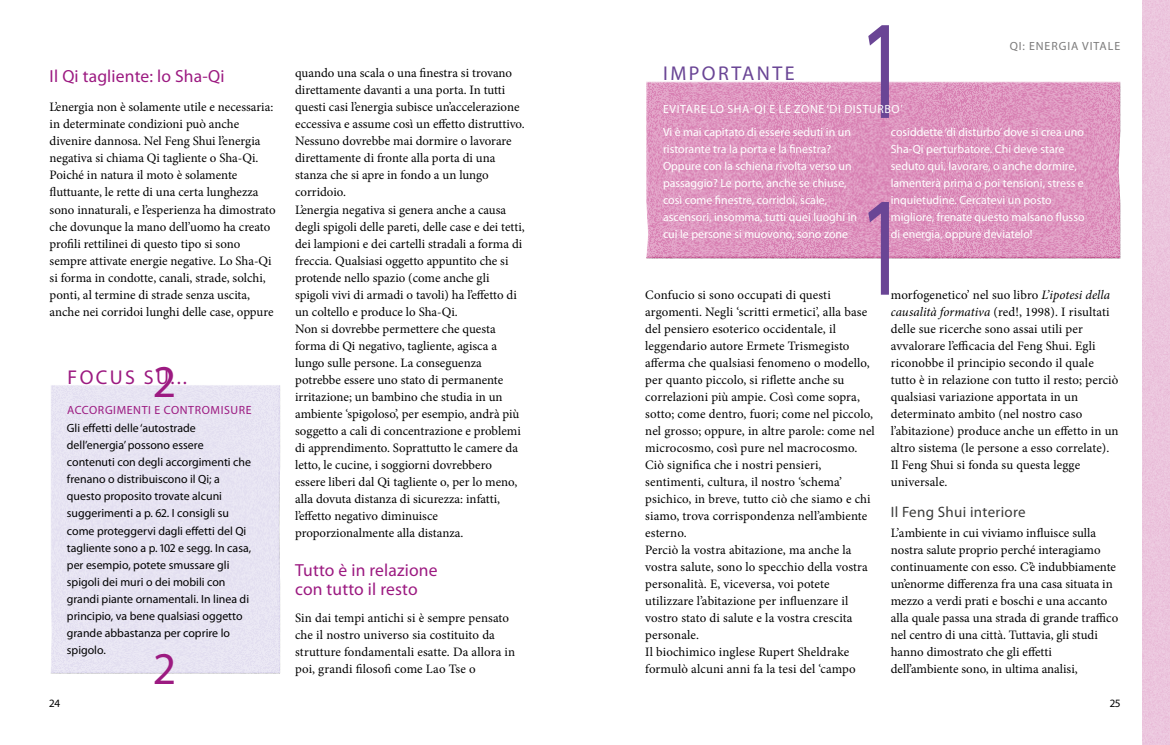
<style>
.page{position:relative;width:1170px;height:745px;background:#fff}
.page>*{position:absolute;margin:0;border:0;box-sizing:border-box;transform-origin:0 0}
.Tipp-_Infolinie_oben{font:142.5px "Myriad Pro";color:#6a4595;scale:.67 1}
.Tipp-_Infolinie_unte{font:142.5px "Myriad Pro";color:#6a4595;scale:.67 1}
.Tipp-_Infolinie_oben-2{font:45.62px "Myriad Pro";color:#9c1a81}
.Tipp-IInfolinie_unte{font:45.62px "Myriad Pro";color:#9c1a81}
.Tipp_Info_Head{font:20px "Myriad Pro";letter-spacing:.12em;color:#9c1a81}
.Tipp_Info_Head_Wicht{font:20px "Myriad Pro";letter-spacing:.12em;color:#6a4595}
.ueberschrift_3{font:17.5px/18.8px "Myriad Pro";letter-spacing:.01em;color:#9c1a81}
.fliesstext_abs{font:15px "Myriad Pro";letter-spacing:.02em;color:#3c3c3b}
.fliesstext_abs-2{font:12.88px/17px "Minion Pro";color:#000}
.fliesstext_abs_typ2{font:11.88px/17px "Myriad Pro";color:#fff}
.fliesstext_abs-3{font:11.88px/17px "Myriad Pro";color:#000}
.ueberschrift_extra_t{font:11.88px "Myriad Pro";letter-spacing:.05em;color:#fff}
.ueberschrift_extra{font:11.88px "Myriad Pro";letter-spacing:.05em;color:#9c1a81}
.Kolumne{font:11.88px "Myriad Pro";letter-spacing:.08em;color:#7c7b7b}
.Pagina{font:11.25px "Myriad Pro";color:#000}
.s1{font-style:italic}
</style>
<div class="page">
<div style="left:1129px;top:0;width:40px;height:744px;background:#fff;opacity:.4"></div>
<div style="left:48px;top:384px;width:235px;height:289px;background:#e7e3f2"></div>
<div style="left:634px;top:71px;width:496px;height:188px;background:#fff"></div>
<div style="left:644px;top:81px;width:478px;height:178px;background:#000;opacity:.75"></div>
<p class="ueberschrift_3" style="left:50px;top:67px;width:176px">Il Qi tagliente: lo Sha-Qi</p>
<p class="fliesstext_abs-2" style="left:50px;top:99px;width:225px">L’energia non è solamente utile e necessaria: in determinate condizioni può anche divenire dannosa. Nel Feng Shui l’energia negativa si chiama Qi tagliente o Sha-Qi.</p>
<p class="fliesstext_abs-2" style="left:50px;top:167px;width:227px">Poiché in natura il moto è solamente fluttuante, le rette di una certa lunghezza sono innaturali, e l’esperienza ha dimostrato che dovunque la mano dell’uomo ha creato profili rettilinei di questo tipo si sono sempre attivate energie negative. Lo Sha-Qi si forma in condotte, canali, strade, solchi, ponti, al termine di strade senza uscita, anche nei corridoi lunghi delle case, oppure</p>
<p class="Tipp-_Infolinie_oben-2" style="left:153px;top:353px;width:25px">2</p>
<p class="Tipp_Info_Head" style="left:68px;top:365px;width:121px">FOCUS SU...</p>
<p class="ueberschrift_extra" style="left:67px;top:402px;width:186px">ACCORGIMENTI E CONTROMISURE</p>
<p class="fliesstext_abs-3" style="left:67px;top:419px;width:186px">Gli effetti delle ‘autostrade dell’energia’ possono essere contenuti con degli accorgimenti che frenano o distribuiscono il Qi; a questo proposito trovate alcuni suggerimenti a p. 62. I consigli su come proteggervi dagli effetti del Qi tagliente sono a p. 102 e segg. In casa, per esempio, potete smussare gli spigoli dei muri o dei mobili con grandi piante ornamentali. In linea di principio, va bene qualsiasi oggetto grande abbastanza per coprire lo spigolo.</p>
<p class="Tipp-IInfolinie_unte" style="left:153px;top:640px;width:25px">2</p>
<p class="fliesstext_abs-2" style="left:295px;top:65px;width:231px">quando una scala o una finestra si trovano direttamente davanti a una porta. In tutti questi casi l’energia subisce un’accelerazione eccessiva e assume così un effetto distruttivo.<br>Nessuno dovrebbe mai dormire o lavorare direttamente di fronte alla porta di una stanza che si apre in fondo a un lungo corridoio.</p>
<p class="fliesstext_abs-2" style="left:295px;top:201px;width:231px">L’energia negativa si genera anche a causa degli spigoli delle pareti, delle case e dei tetti, dei lampioni e dei cartelli stradali a forma di freccia. Qualsiasi oggetto appuntito che si protende nello spazio (come anche gli spigoli vivi di armadi o tavoli) ha l’effetto di un coltello e produce lo Sha-Qi.</p>
<p class="fliesstext_abs-2" style="left:295px;top:320px;width:227px">Non si dovrebbe permettere che questa forma di Qi negativo, tagliente, agisca a lungo sulle persone. La conseguenza potrebbe essere uno stato di permanente irritazione; un bambino che studia in un ambiente ‘spigoloso’, per esempio, andrà più soggetto a cali di concentrazione e problemi di apprendimento. Soprattutto le camere da letto, le cucine, i soggiorni dovrebbero essere liberi dal Qi tagliente o, per lo meno, alla dovuta distanza di sicurezza: infatti, l’effetto negativo diminuisce proporzionalmente alla distanza.</p>
<p class="ueberschrift_3" style="left:295px;top:560px;width:144px">Tutto è in relazione con tutto il resto</p>
<p class="fliesstext_abs-2" style="left:295px;top:609px;width:221px">Sin dai tempi antichi si è sempre pensato che il nostro universo sia costituito da strutture fondamentali esatte. Da allora in poi, grandi filosofi come Lao Tse o</p>
<p class="Tipp-_Infolinie_oben" style="left:858px;top:-18px;width:74px">1</p>
<p class="Tipp_Info_Head_Wicht" style="left:663px;top:61px;width:133px">IMPORTANTE</p>
<p class="ueberschrift_extra_t" style="left:663px;top:101px;width:241px">EVITARE LO SHA-QI E LE ZONE ‘DI DISTURBO’</p>
<p class="Kolumne" style="left:1009px;top:39px;width:112px">QI: ENERGIA VITALE</p>
<p class="fliesstext_abs_typ2" style="left:663px;top:123px;width:196px">Vi è mai capitato di essere seduti in un ristorante tra la porta e la finestra?<br>Oppure con la schiena rivolta verso un passaggio? Le porte, anche se chiuse, così come finestre, corridoi, scale, ascensori, insomma, tutti quei luoghi in cui le persone si muovono, sono zone</p>
<p class="fliesstext_abs_typ2" style="left:890px;top:123px;width:195px">cosiddette ‘di disturbo’ dove si crea uno Sha-Qi perturbatore. Chi deve stare seduto qui, lavorare, o anche dormire, lamenterà prima o poi tensioni, stress e inquietudine. Cercatevi un posto migliore, frenate questo malsano flusso di energia, oppure deviatelo!</p>
<p class="Tipp-_Infolinie_unte" style="left:858px;top:159px;width:74px">1</p>
<p class="fliesstext_abs-2" style="left:645px;top:286px;width:231px">Confucio si sono occupati di questi argomenti. Negli ‘scritti ermetici’, alla base del pensiero esoterico occidentale, il leggendario autore Ermete Trismegisto afferma che qualsiasi fenomeno o modello, per quanto piccolo, si riflette anche su correlazioni più ampie. Così come sopra, sotto; come dentro, fuori; come nel piccolo, nel grosso; oppure, in altre parole: come nel microcosmo, così pure nel macrocosmo.<br>Ciò significa che i nostri pensieri, sentimenti, cultura, il nostro ‘schema’ psichico, in breve, tutto ciò che siamo e chi siamo, trova corrispondenza nell’ambiente esterno.</p>
<p class="fliesstext_abs-2" style="left:645px;top:541px;width:224px">Perciò la vostra abitazione, ma anche la vostra salute, sono lo specchio della vostra personalità. E, viceversa, voi potete utilizzare l’abitazione per influenzare il vostro stato di salute e la vostra crescita personale.</p>
<p class="fliesstext_abs-2" style="left:645px;top:643px;width:212px">Il biochimico inglese Rupert Sheldrake formulò alcuni anni fa la tesi del ‘campo</p>
<p class="fliesstext_abs-2" style="left:890px;top:286px;width:229px">morfogenetico’ nel suo libro <span class="s1">L’ipotesi della causalità formativa</span> (red!, 1998). I risultati delle sue ricerche sono assai utili per avvalorare l’efficacia del Feng Shui. Egli riconobbe il principio secondo il quale tutto è in relazione con tutto il resto; perciò qualsiasi variazione apportata in un determinato ambito (nel nostro caso l’abitazione) produce anche un effetto in un altro sistema (le persone a esso correlate).<br>Il Feng Shui si fonda su questa legge universale.</p>
<p class="fliesstext_abs" style="left:890px;top:502px;width:136px">Il Feng Shui interiore</p>
<p class="fliesstext_abs-2" style="left:890px;top:524px;width:229px">L’ambiente in cui viviamo influisce sulla nostra salute proprio perché interagiamo continuamente con esso. C’è indubbiamente un’enorme differenza fra una casa situata in mezzo a verdi prati e boschi e una accanto alla quale passa una strada di grande traffico nel centro di una città. Tuttavia, gli studi hanno dimostrato che gli effetti dell’ambiente sono, in ultima analisi,</p>
<p class="Pagina" style="left:50px;top:696px;width:12px">24</p>
<p class="Pagina" style="left:1109px;top:696px;width:12px">25</p>
</div>
